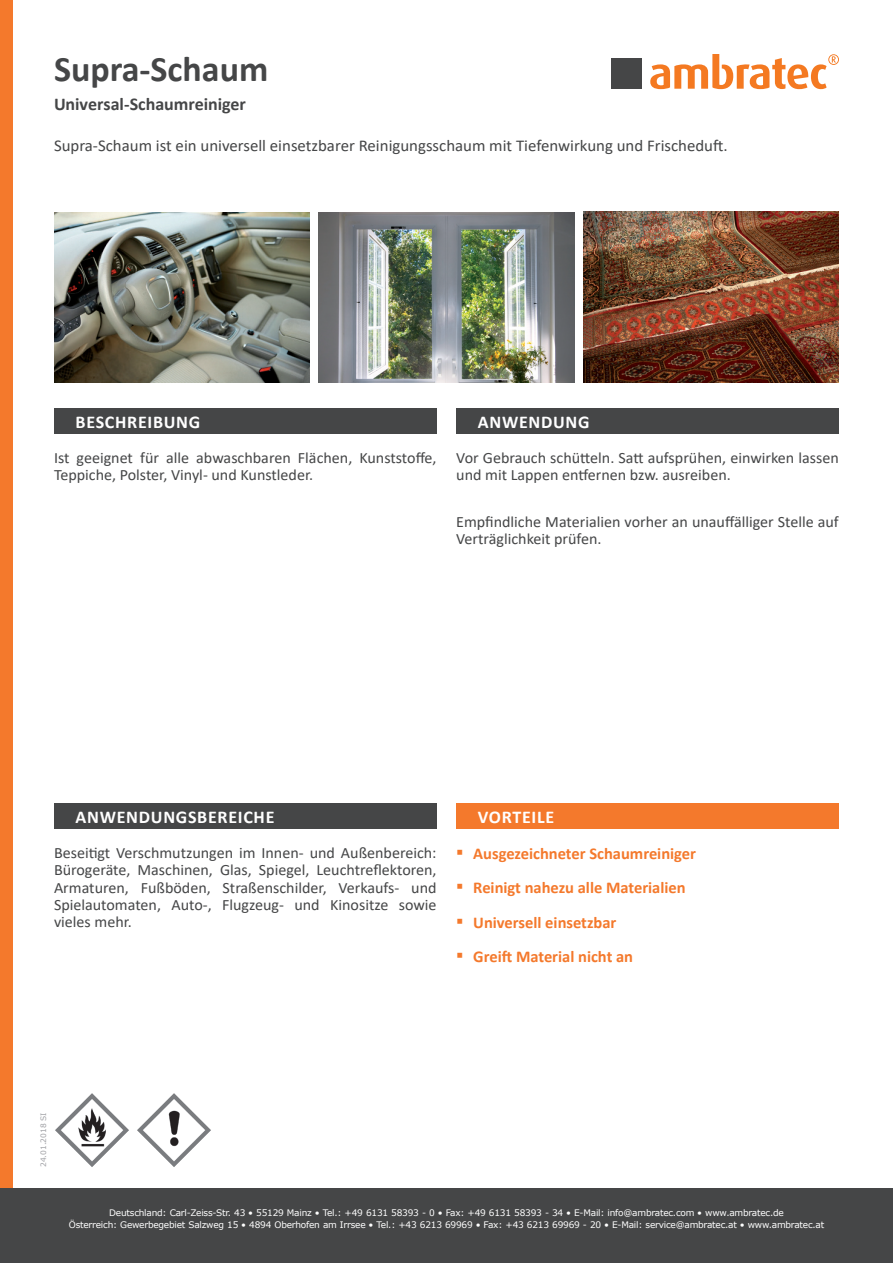
<style>
.page{position:relative;width:893px;height:1263px;background:#fff}
.page>*{position:absolute;margin:0;border:0;box-sizing:border-box;transform-origin:0 0}
.t1{font:700 36px "Calibri";color:#454647}
.t2{font:700 18px "Calibri";letter-spacing:.04em;color:#fff}
.t3{font:700 18px "Calibri";letter-spacing:-.005em;color:#454647}
.t4{font:700 16.5px "Calibri";color:#f4792c}
.t5{font:16.5px "Calibri";color:#454647}
.t6{font:15.75px/17.2px "Calibri";color:#454647}
.t7{font:9px/12px "Verdana";letter-spacing:-.025em;color:#fff;text-align:center}
.t8{font:7.5px "Verdana";color:#a0a1a5}
.s1{font-weight:400;font-size:21px}
</style>
<div class="page">
<div style="left:0;top:0;width:13px;height:1263px;background:#f4792c"></div>
<div style="left:0;top:1188px;width:893px;height:75px;background:#454647"></div>
<svg style="left:650px;top:54px;width:189px;height:35px"></svg>
<div style="left:611px;top:58px;width:31px;height:31px;background:#454647"></div>
<div style="left:456px;top:804px;width:383px;height:25px;background:#f4792c"></div>
<div style="left:456px;top:408px;width:383px;height:26px;background:#454647"></div>
<div style="left:54px;top:408px;width:383px;height:26px;background:#454647"></div>
<img style="left:137px;top:1093px;width:74px;height:74px">
<img style="left:55px;top:1093px;width:74px;height:74px">
<img style="left:584px;top:211px;width:255px;height:171px">
<img style="left:319px;top:212px;width:255px;height:171px">
<img style="left:54px;top:212px;width:255px;height:171px">
<div style="left:54px;top:804px;width:383px;height:25px;background:#454647"></div>
<h1 class="t1" style="left:54px;top:44px;width:216px">Supra-Schaum</h1>
<p class="t3" style="left:54px;top:91px;width:194px">Universal-Schaumreiniger</p>
<p class="t5" style="left:54px;top:134px;width:675px">Supra-Schaum ist ein universell einsetzbarer Reinigungsschaum mit Tiefenwirkung und Frischeduft.</p>
<p class="t2" style="left:76px;top:409px;width:126px">BESCHREIBUNG</p>
<p class="t2" style="left:478px;top:409px;width:113px">ANWENDUNG</p>
<p class="t6" style="left:54px;top:448px;width:384px">Ist geeignet für alle abwaschbaren Flächen, Kunststoffe,<br>Teppiche, Polster, Vinyl- und Kunstleder.</p>
<p class="t6" style="left:456px;top:448px;width:384px">Vor Gebrauch schütteln. Satt aufsprühen, einwirken lassen und mit Lappen entfernen bzw. ausreiben.</p>
<p class="t6" style="left:456px;top:513px;width:384px">Empfindliche Materialien vorher an unauffälliger Stelle auf<br>Verträglichkeit prüfen.</p>
<p class="t2" style="left:76px;top:804px;width:200px">ANWENDUNGSBEREICHE</p>
<p class="t2" style="left:478px;top:804px;width:78px">VORTEILE</p>
<p class="t6" style="left:54px;top:844px;width:384px;text-align:justify">Beseitigt Verschmutzungen im Innen- und Außenbereich:<br>Bürogeräte, Maschinen, Glas, Spiegel, Leuchtreflektoren, Armaturen, Fußböden, Straßenschilder, Verkaufs- und Spielautomaten, Auto-, Flugzeug- und Kinositze sowie vieles mehr.</p>
<p class="t4" style="left:456px;top:841px;width:241px"><span class="s1">▪</span> Ausgezeichneter Schaumreiniger</p>
<p class="t4" style="left:456px;top:876px;width:231px"><span class="s1">▪</span> Reinigt nahezu alle Materialien</p>
<p class="t4" style="left:456px;top:910px;width:162px"><span class="s1">▪</span> Universell einsetzbar</p>
<p class="t4" style="left:456px;top:945px;width:178px"><span class="s1">▪</span> Greift Material nicht an</p>
<p class="t8" style="left:39px;top:1167px;width:56px;rotate:-90deg">24.01.2018 SI</p>
<p class="t7" style="left:69px;top:1207px;width:757px">Deutschland: Carl-Zeiss-Str. 43 • 55129 Mainz • Tel.: +49 6131 58393 - 0 • Fax: +49 6131 58393 - 34 • E-Mail: info@ambratec.com • www.ambratec.de<br>Österreich: Gewerbegebiet Salzweg 15 • 4894 Oberhofen am Irrsee • Tel.: +43 6213 69969 • Fax: +43 6213 69969 - 20 • E-Mail: service@ambratec.at • www.ambratec.at</p>
</div>
